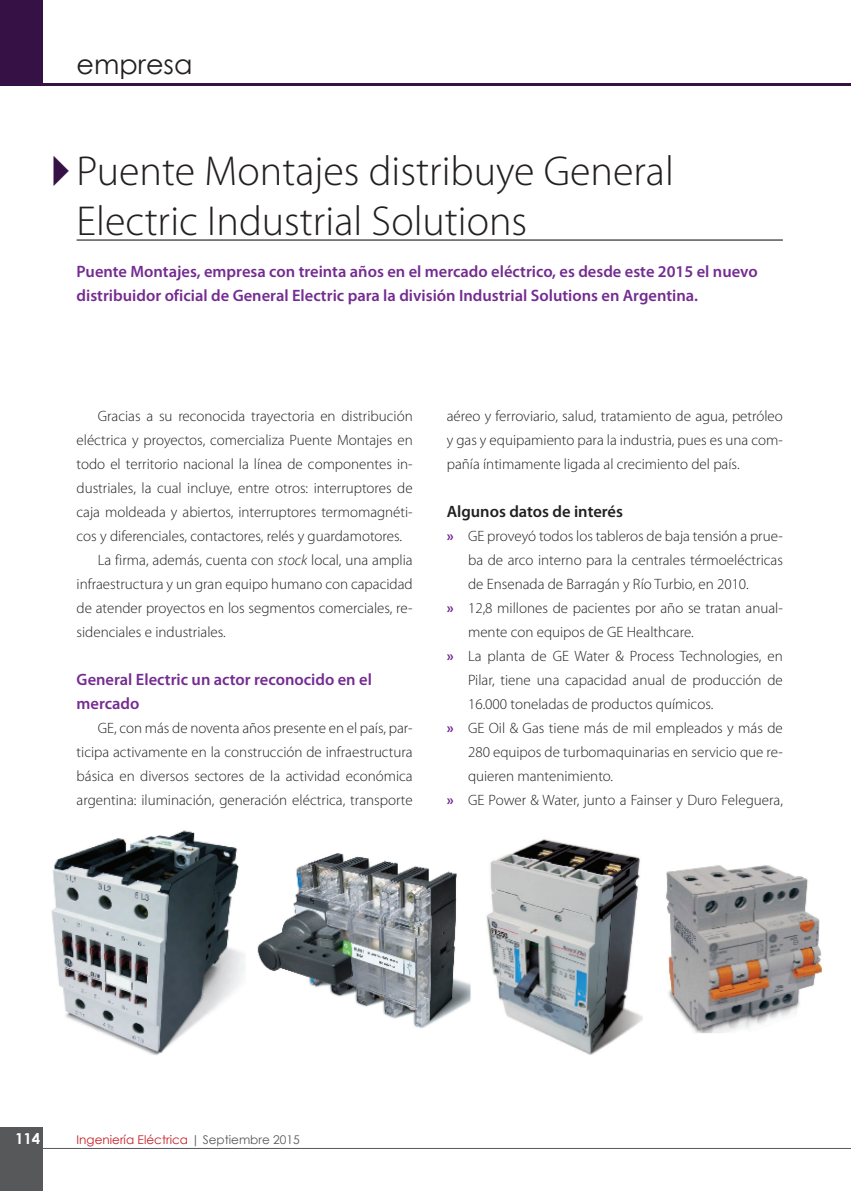
<style>
.page{position:relative;width:851px;height:1191px;background:#fff}
.page>*{position:absolute;margin:0;border:0;box-sizing:border-box;transform-origin:0 0}
.Empresa_Titulo{font:300 42px/50.4px "Myriad Pro";color:#231f20}
.t1{font:27px "Century Gothic";color:#231f20}
.Empresa_Copete{font:600 16.5px/24px "Myriad Pro";color:#742b91}
.Empresa_Subtitulo{font:600 16.5px/24px "Myriad Pro";color:#742b91}
.Empresa_Subtitulo_se{font:600 16.5px "Myriad Pro";color:#231f20}
.Empresa_Texto{font:300 15px/24px "Myriad Pro";color:#231f20;text-align:justify}
.t2{font:700 15px "Century Gothic";color:#fff}
.t3{font:12px "Century Gothic";color:#c61c22}
.s1{font-style:italic}
.s2{font-weight:700;color:#742b91}
.s3{color:#57585a}
</style>
<div class="page">
<div style="left:0;top:1127px;width:43px;height:64px;background:#57585a"></div>
<hr style="left:0;top:1148px;width:850px;height:1px;background:#57585a">
<div style="left:0;top:0;width:43px;height:85px;background:#361146"></div>
<hr style="left:0;top:83px;width:850px;height:2px;background:#361146">
<hr style="left:77px;top:239px;width:705px;height:2px;background:#57585a">
<img style="left:51px;top:830px;width:194px;height:225px">
<img style="left:486px;top:839px;width:156px;height:216px">
<img style="left:257px;top:853px;width:214px;height:176px">
<img style="left:666px;top:865px;width:156px;height:168px">
<p class="t1" style="left:77px;top:45px;width:117px">empresa</p>
<p class="Empresa_Titulo" style="left:77px;top:146px;width:598px">Puente Montajes distribuye General<br>Electric Industrial Solutions</p>
<p class="Empresa_Copete" style="left:77px;top:259px;width:682px">Puente Montajes, empresa con treinta años en el mercado eléctrico, es desde este 2015 el nuevo distribuidor oficial de General Electric para la división Industrial Solutions en Argentina.</p>
<p class="Empresa_Texto" style="left:77px;top:404px;width:337px;text-indent:21px">Gracias a su reconocida trayectoria en distribución eléctrica y proyectos, comercializa Puente Montajes en todo el territorio nacional la línea de componentes in&shy;dustriales, la cual incluye, entre otros: interruptores de caja moldeada y abiertos, interruptores termomagnéti&shy;cos y diferenciales, contactores, relés y guardamotores.</p>
<p class="Empresa_Texto" style="left:77px;top:548px;width:337px;text-indent:21px">La firma, además, cuenta con <span class="s1">stock</span> local, una amplia infraestructura y un gran equipo humano con capacidad de atender proyectos en los segmentos comerciales, re&shy;sidenciales e industriales.</p>
<p class="Empresa_Subtitulo" style="left:77px;top:667px;width:297px">General Electric un actor reconocido en el mercado</p>
<p class="Empresa_Texto" style="left:77px;top:716px;width:337px;text-indent:21px">GE, con más de noventa años presente en el país, par&shy;ticipa activamente en la construcción de infraestructura básica en diversos sectores de la actividad económica argentina: iluminación, generación eléctrica, transporte</p>
<p class="Empresa_Texto" style="left:446px;top:404px;width:337px">aéreo y ferroviario, salud, tratamiento de agua, petróleo y gas y equipamiento para la industria, pues es una com&shy;pañía íntimamente ligada al crecimiento del país.</p>
<p class="Empresa_Subtitulo_se" style="left:446px;top:501px;width:178px">Algunos datos de interés</p>
<p class="Empresa_Texto" style="left:468px;top:524px;width:316px;text-indent:-21px"><span class="s2">»</span> GE proveyó todos los tableros de baja tensión a prue&shy;ba de arco interno para la centrales térmoeléctricas de Ensenada de Barragán y Río Turbio, en 2010.</p>
<p class="Empresa_Texto" style="left:468px;top:596px;width:316px;text-indent:-21px"><span class="s2">»</span> 12,8 millones de pacientes por año se tratan anual&shy;mente con equipos de GE Healthcare.</p>
<p class="Empresa_Texto" style="left:468px;top:644px;width:316px;text-indent:-21px"><span class="s2">»</span> La planta de GE Water &amp; Process Technologies, en Pilar, tiene una capacidad anual de producción de 16.000 toneladas de productos químicos.</p>
<p class="Empresa_Texto" style="left:468px;top:716px;width:316px;text-indent:-21px"><span class="s2">»</span> GE Oil &amp; Gas tiene más de mil empleados y más de 280 equipos de turbomaquinarias en servicio que re&shy;quieren mantenimiento.</p>
<p class="Empresa_Texto" style="left:446px;top:788px;width:337px"><span class="s2">»</span> GE Power &amp; Water, junto a Fainser y Duro Feleguera,</p>
<p class="t2" style="left:15px;top:1127px;width:27px">114</p>
<p class="t3" style="left:77px;top:1131px;width:225px">Ingeniería Eléctrica <span class="s3">| Septiembre 2015</span></p>
</div>
